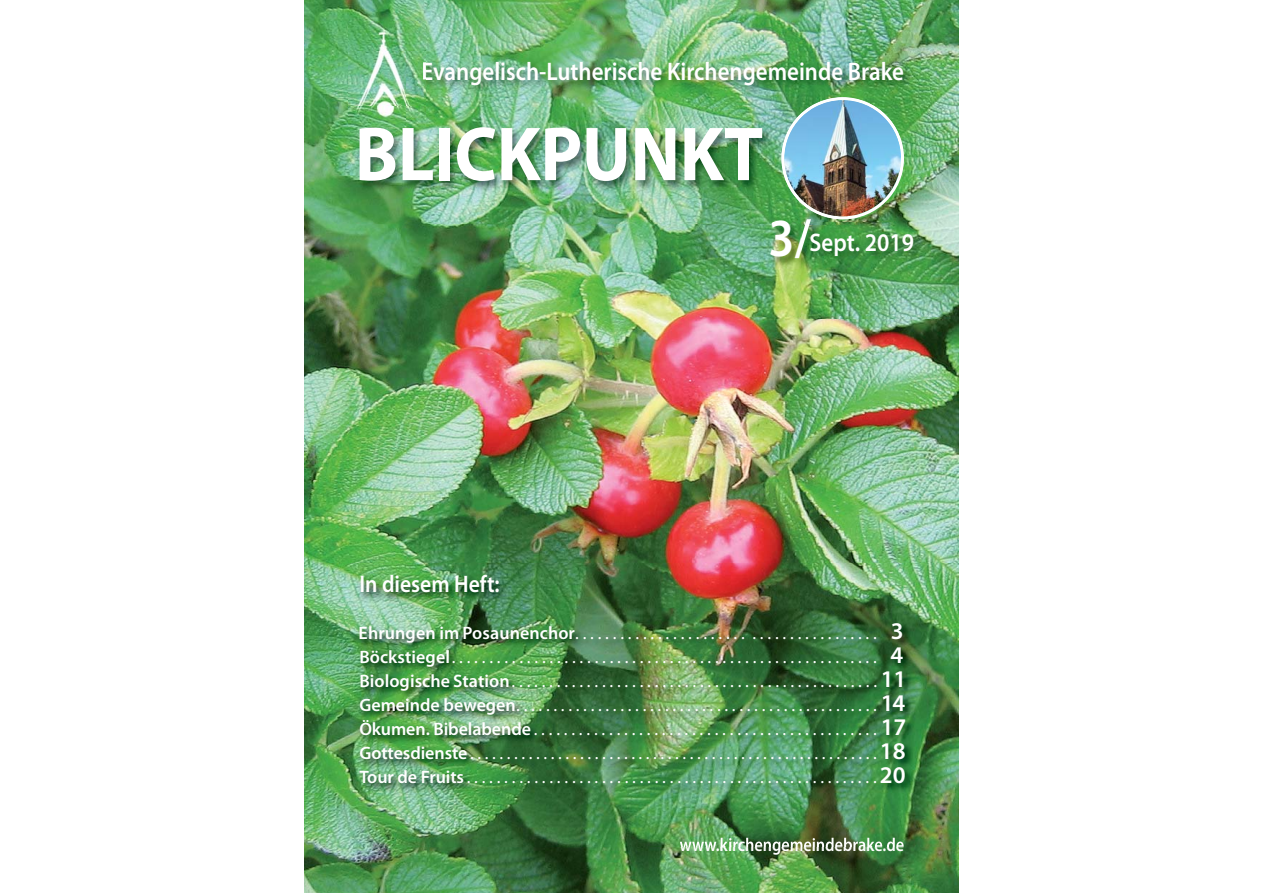
<style>
.page{position:relative;width:1263px;height:893px;background:#fff}
.page>*{position:absolute;margin:0;border:0;box-sizing:border-box;transform-origin:0 0}
.t1{font:700 77.25px "Myriad Pro";letter-spacing:-.005em;color:#fff;scale:.93 1}
.t2{font:600 25.5px "Myriad Pro";color:#fff;scale:.9 1}
.t3{font:600 24px "Myriad Pro";color:#fff;scale:.9 1}
.t4{font:18px/24px "Myriad Pro";color:#fff}
.t5{font:600 18px "Myriad Pro";color:#fff;scale:.9 1}
.s1{font-size:54px}
.s2{font-weight:600}
.s3{font-weight:600;font-size:24px}
</style>
<div class="page">
<img style="left:304px;top:0;width:655px;height:893px">
<img style="left:671px;top:224px;width:130px;height:92px">
<img style="left:801px;top:222px;width:158px;height:96px">
<img style="left:801px;top:224px;width:10px;height:29px">
<img style="left:328px;top:107px;width:453px;height:117px">
<img style="left:671px;top:198px;width:110px;height:26px">
<img style="left:770px;top:219px;width:11px;height:5px">
<img style="left:781px;top:97px;width:123px;height:127px">
<img style="left:784px;top:107px;width:75px;height:112px">
<img style="left:787px;top:177px;width:72px;height:39px">
<img style="left:406px;top:107px;width:375px;height:70px">
<img style="left:781px;top:107px;width:34px;height:70px">
<img style="left:328px;top:563px;width:631px;height:283px">
<img style="left:680px;top:838px;width:118px;height:8px">
<img style="left:349px;top:21px;width:77px;height:106px">
<img style="left:423px;top:61px;width:3px;height:19px">
<h2 class="t2" style="left:421px;top:61px;width:538px">Evangelisch-Lutherische Kirchengemeinde Brake</h2>
<h1 class="t1" style="left:355px;top:125px;width:441px">BLICKPUNKT</h1>
<h2 class="t2" style="left:768px;top:233px;width:163px"><span class="s1">3/</span>Sept. 2019</h2>
<h3 class="t3" style="left:359px;top:575px;width:157px">In diesem Heft:</h3>
<p class="t4" style="left:359px;top:622px;width:549px"><span class="s2">Ehrungen im Posaunenchor</span>. . . . . . . . . . . . . . . . . . . . . . . . . . . . . . . . . . . . . . . . <span class="s3">3<br></span><span class="s2">Böckstiegel</span>. . . . . . . . . . . . . . . . . . . . . . . . . . . . . . . . . . . . . . . . . . . . . . . . . . . . . . . . . <span class="s3">4<br></span><span class="s2">Biologische Station</span>. . . . . . . . . . . . . . . . . . . . . . . . . . . . . . . . . . . . . . . . . . . . . . . . . <span class="s3">11<br></span><span class="s2">Gemeinde bewegen</span>. . . . . . . . . . . . . . . . . . . . . . . . . . . . . . . . . . . . . . . . . . . . . . . . . <span class="s3">14<br></span><span class="s2">Ökumen. Bibelabende</span> . . . . . . . . . . . . . . . . . . . . . . . . . . . . . . . . . . . . . . . . . . . . . . <span class="s3">17<br></span><span class="s2">Gottesdienste</span> . . . . . . . . . . . . . . . . . . . . . . . . . . . . . . . . . . . . . . . . . . . . . . . . . . . . . . . . <span class="s3">18<br></span><span class="s2">Tour de Fruits</span> . . . . . . . . . . . . . . . . . . . . . . . . . . . . . . . . . . . . . . . . . . . . . . . . . . . . . . . <span class="s3">20</span></p>
<p class="t5" style="left:680px;top:838px;width:251px">www.kirchengemeindebrake.de</p>
</div>
